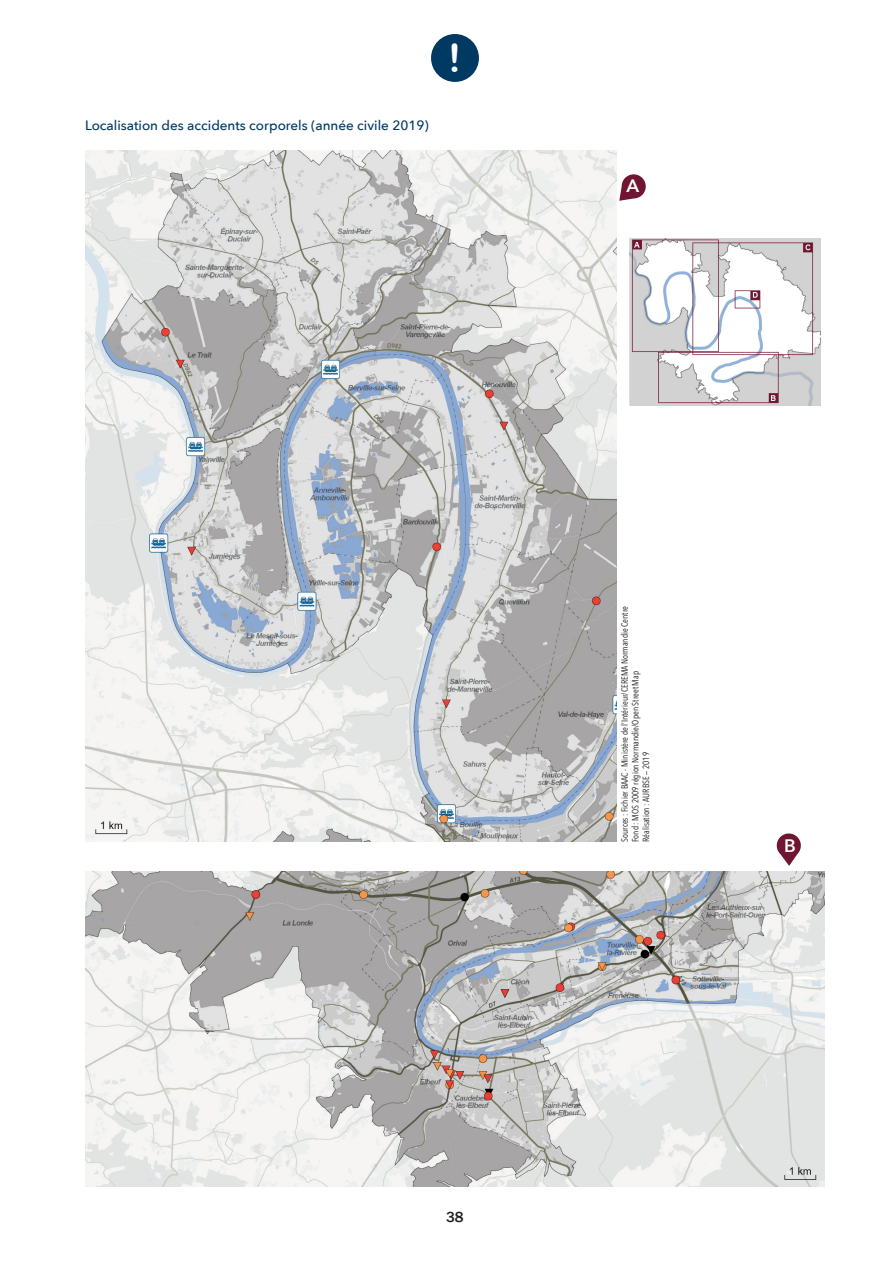
<style>
.page{position:relative;width:893px;height:1263px;background:#fff}
.page>*{position:absolute;margin:0;border:0;box-sizing:border-box;transform-origin:0 0}
.t1{font:39px "Arial Rounded MT Bold";color:#fff}
.t2{font:600 18px "Avenir Next";color:#fff}
.t3{font:500 15px "Franklin Gothic";color:#231f20}
.t4{font:500 13.5px "Avenir Next";color:#003a62}
.t5{font:9px/10.8px "Avenir Next Condensed";color:#231f20}
</style>
<div class="page">
<div style="left:431px;top:34px;width:48px;height:48px;background:#003a62;border-radius:50%"></div>
<img style="left:85px;top:151px;width:532px;height:691px">
<img style="left:85px;top:872px;width:740px;height:314px">
<svg style="left:619px;top:174px;width:27px;height:27px"></svg>
<svg style="left:776px;top:833px;width:25px;height:33px"></svg>
<img style="left:629px;top:238px;width:192px;height:168px">
<h3 class="t4" style="left:85px;top:114px;width:345px">Localisation des accidents corporels (année civile 2019)</h3>
<h1 class="t1" style="left:448px;top:35px;width:14px">!</h1>
<h2 class="t2" style="left:626px;top:171px;width:14px">A</h2>
<h3 class="t3" style="left:446px;top:1208px;width:19px">38</h3>
<p class="t5" style="left:619px;top:842px;width:237px;rotate:-90deg">Sources : Fichier BAAC - Ministère de l’Intérieur/CEREMA Normandie Centre<br>Fond : MOS 2009 région Normandie/Open Street Map<br>Réalisation : AURBSE — 2019</p>
<h2 class="t2" style="left:784px;top:830px;width:13px">B</h2>
</div>
